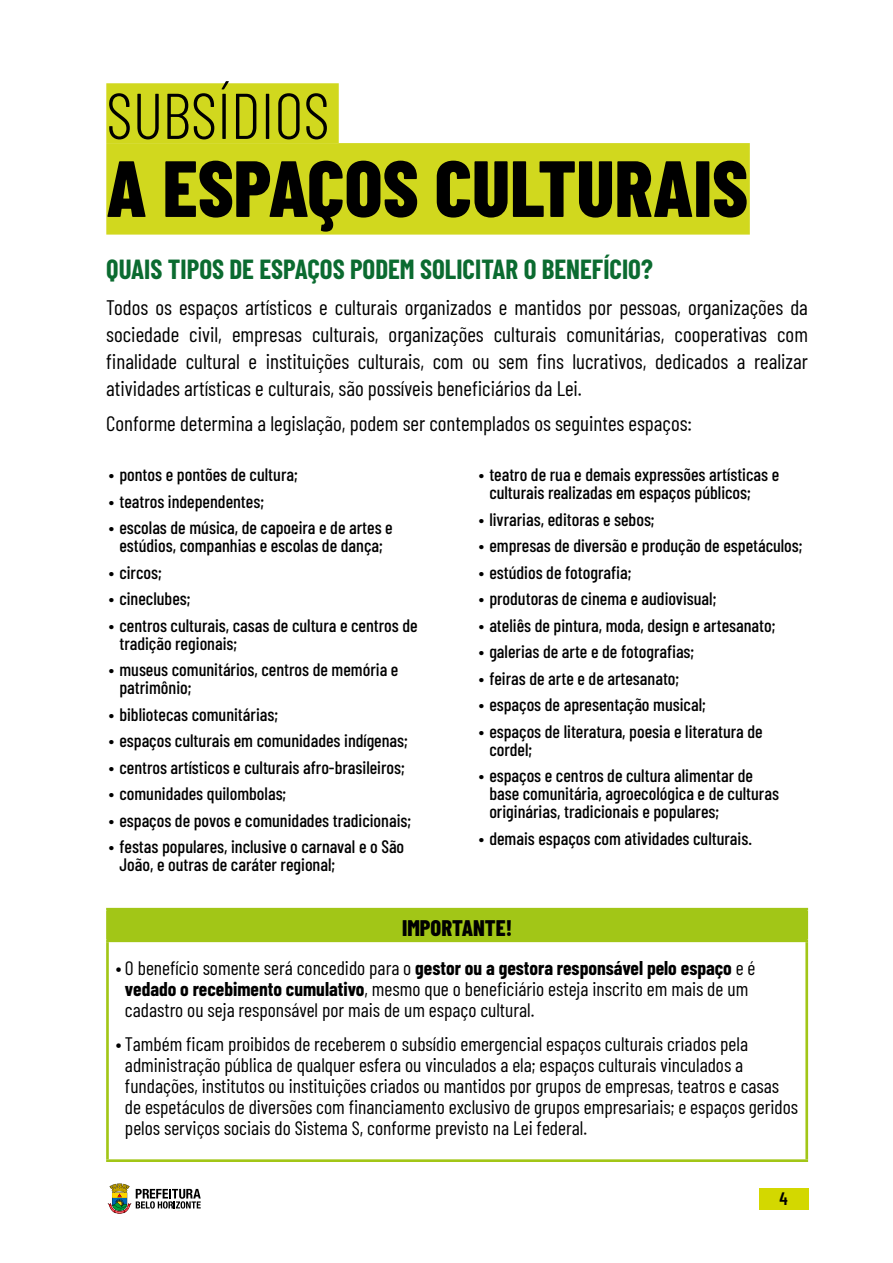
<style>
.page{position:relative;width:893px;height:1263px;background:#fff}
.page>*{position:absolute;margin:0;border:0;box-sizing:border-box;transform-origin:0 0}
.t1{font:800 79.5px "Barlow Condensed";color:#000}
.t2{font:300 64.5px "Barlow Condensed";color:#000}
.t3{font:700 27px "Barlow Condensed";color:#0b6b30}
.t4{font:800 22.5px "Barlow Condensed";color:#000}
.t5{font:21px/27px "Barlow Condensed";color:#000;text-align:justify}
.t6{font:19.5px/21px "Barlow Condensed";color:#000}
.t7{font:500 18px/18px "Barlow Condensed";color:#000}
.t8{font:600 18px "Barlow Condensed";color:#000}
.s1{font-weight:700}
</style>
<div class="page">
<div style="left:759px;top:1188px;width:49px;height:21px;background:#d3d800"></div>
<svg style="left:107px;top:1183px;width:94px;height:31px"></svg>
<div style="left:106px;top:83px;width:233px;height:60px;background:#d1d81e;border:3px solid #d1d81e"></div>
<div style="left:106px;top:143px;width:644px;height:92px;background:#d1d81e;border:3px solid #d1d81e"></div>
<div style="left:107px;top:909px;width:700px;height:32px;background:#a2c617"></div>
<hr style="left:106px;top:908px;width:702px;height:2px;background:#a2c617">
<hr style="left:106px;top:910px;width:3px;height:29px;background:#a2c617">
<hr style="left:805px;top:910px;width:3px;height:29px;background:#a2c617">
<hr style="left:106px;top:939px;width:702px;height:3px;background:#a2c617">
<hr style="left:106px;top:942px;width:3px;height:217px;background:#a2c617">
<hr style="left:805px;top:942px;width:3px;height:217px;background:#a2c617">
<hr style="left:106px;top:1159px;width:702px;height:3px;background:#a2c617">
<h2 class="t2" style="left:106px;top:70px;width:225px">SUBSÍDIOS</h2>
<h1 class="t1" style="left:106px;top:132px;width:643px">A ESPAÇOS CULTURAIS</h1>
<h3 class="t3" style="left:106px;top:250px;width:548px">QUAIS TIPOS DE ESPAÇOS PODEM SOLICITAR O BENEFÍCIO?</h3>
<p class="t5" style="left:106px;top:292px;width:703px">Todos os espaços artísticos e culturais organizados e mantidos por pessoas, organizações da sociedade civil, empresas culturais, organizações culturais comunitárias, cooperativas com finalidade cultural e instituições culturais, com ou sem fins lucrativos, dedicados a realizar atividades artísticas e culturais, são possíveis beneficiários da Lei.</p>
<p class="t5" style="left:106px;top:409px;width:587px">Conforme determina a legislação, podem ser contemplados os seguintes espaços:</p>
<p class="t7" style="left:109px;top:464px;width:190px">• pontos e pontões de cultura;</p>
<p class="t7" style="left:109px;top:491px;width:157px">• teatros independentes;</p>
<p class="t7" style="left:109px;top:517px;width:285px;text-align:center">• escolas de música, de capoeira e de artes e estúdios, companhias e escolas de dança;</p>
<p class="t7" style="left:109px;top:562px;width:54px">• circos;</p>
<p class="t7" style="left:109px;top:588px;width:83px">• cineclubes;</p>
<p class="t7" style="left:119px;top:615px;width:300px;text-indent:-10px">• centros culturais, casas de cultura e centros de tradição regionais;</p>
<p class="t7" style="left:119px;top:659px;width:281px;text-indent:-10px">• museus comunitários, centros de memória e patrimônio;</p>
<p class="t7" style="left:109px;top:704px;width:171px">• bibliotecas comunitárias;</p>
<p class="t7" style="left:109px;top:730px;width:301px">• espaços culturais em comunidades indígenas;</p>
<p class="t7" style="left:109px;top:757px;width:297px">• centros artísticos e culturais afro-brasileiros;</p>
<p class="t7" style="left:109px;top:783px;width:179px">• comunidades quilombolas;</p>
<p class="t7" style="left:109px;top:810px;width:304px">• espaços de povos e comunidades tradicionais;</p>
<p class="t7" style="left:119px;top:836px;width:286px;text-indent:-10px">• festas populares, inclusive o carnaval e o São<br>João, e outras de caráter regional;</p>
<p class="t7" style="left:489px;top:464px;width:291px;text-indent:-10px">• teatro de rua e demais expressões artísticas e culturais realizadas em espaços públicos;</p>
<p class="t7" style="left:479px;top:509px;width:177px">• livrarias, editoras e sebos;</p>
<p class="t7" style="left:479px;top:535px;width:325px">• empresas de diversão e produção de espetáculos;</p>
<p class="t7" style="left:479px;top:562px;width:154px">• estúdios de fotografia;</p>
<p class="t7" style="left:479px;top:588px;width:239px">• produtoras de cinema e audiovisual;</p>
<p class="t7" style="left:479px;top:615px;width:298px">• ateliês de pintura, moda, design e artesanato;</p>
<p class="t7" style="left:479px;top:641px;width:217px">• galerias de arte e de fotografias;</p>
<p class="t7" style="left:479px;top:668px;width:202px">• feiras de arte e de artesanato;</p>
<p class="t7" style="left:479px;top:694px;width:228px">• espaços de apresentação musical;</p>
<p class="t7" style="left:489px;top:721px;width:275px;text-indent:-10px">• espaços de literatura, poesia e literatura de cordel;</p>
<p class="t7" style="left:489px;top:765px;width:291px;text-indent:-10px">• espaços e centros de cultura alimentar de base comunitária, agroecológica e de culturas originárias, tradicionais e populares;</p>
<p class="t7" style="left:479px;top:828px;width:275px">• demais espaços com atividades culturais.</p>
<p class="t4" style="left:402px;top:912px;width:112px">IMPORTANTE!</p>
<p class="t6" style="left:125px;top:956px;width:632px;text-indent:-9px">• O benefício somente será concedido para o <span class="s1">gestor ou a gestora responsável pelo espaço</span> e é <span class="s1">vedado o recebimento cumulativo</span>, mesmo que o beneficiário esteja inscrito em mais de um cadastro ou seja responsável por mais de um espaço cultural.</p>
<p class="t6" style="left:125px;top:1032px;width:675px;text-indent:-9px">• Também ficam proibidos de receberem o subsídio emergencial espaços culturais criados pela administração pública de qualquer esfera ou vinculados a ela; espaços culturais vinculados a fundações, institutos ou instituições criados ou mantidos por grupos de empresas, teatros e casas de espetáculos de diversões com financiamento exclusivo de grupos empresariais; e espaços geridos pelos serviços sociais do Sistema S, conforme previsto na Lei federal.</p>
<p class="t8" style="left:779px;top:1185px;width:10px">4</p>
</div>
